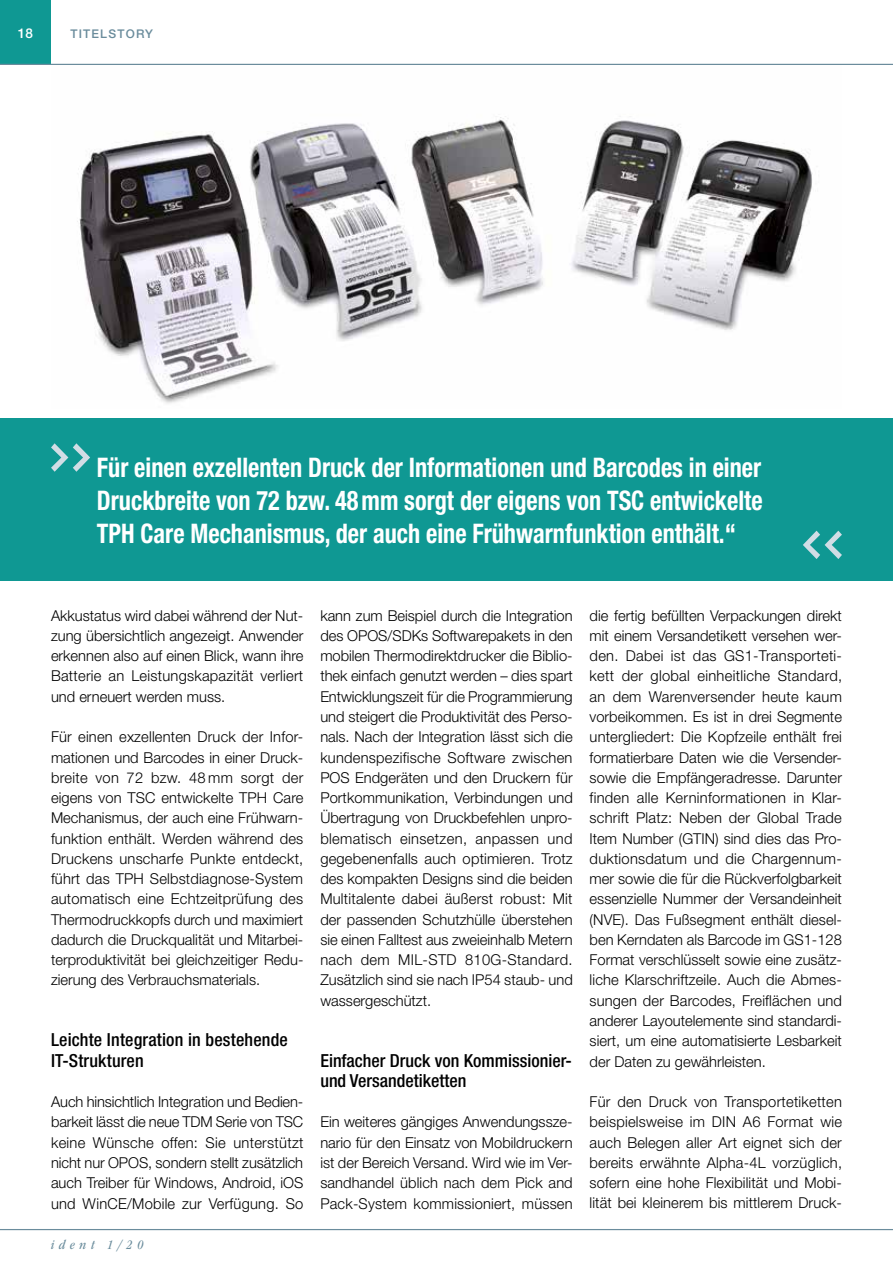
<style>
.page{position:relative;width:893px;height:1263px;background:#fff}
.page>*{position:absolute;margin:0;border:0;box-sizing:border-box;transform-origin:0 0}
.t1{font:700 condensed 27px/33px "Helvetica Neue LT Std";color:#fff;text-align:justify;scale:.9 1}
.t2{font:500 condensed 18px/20.2px "Helvetica Neue LT Std";color:#000}
.t3{font:300 15px/20.2px "Helvetica Neue LT Std";color:#000;text-align:justify}
.t4{font:italic condensed 13.5px "ITC Garamond Std";letter-spacing:.35em;color:#6a8c9c}
.t5{font:500 13.5px "Helvetica Neue LT Std";color:#fff}
.t6{font:500 12px "Helvetica Neue LT Std";color:#6a8c9c}
</style>
<div class="page">
<div style="left:0;top:418px;width:893px;height:162px;background:#0f9893"></div>
<img style="left:77px;top:116px;width:736px;height:288px">
<svg style="left:51px;top:443px;width:39px;height:29px"></svg>
<svg style="left:803px;top:531px;width:39px;height:28px"></svg>
<div style="left:0;top:0;width:51px;height:64px;background:#0f9893"></div>
<hr style="left:0;top:64px;width:893px;height:1px;background:#6a8c9c">
<hr style="left:0;top:1229px;width:893px;height:1px;background:#6a8c9c">
<p class="t5" style="left:18px;top:25px;width:17px">18</p>
<p class="t6" style="left:70px;top:27px;width:40px">TITELSTO</p>
<p class="t6" style="left:136px;top:27px;width:18px">RY</p>
<h1 class="t1" style="left:97px;top:450px;width:741px">Für einen exzellenten Druck der Informationen und Barcodes in einer Druckbreite von 72 bzw. 48mm sorgt der eigens von TSC entwickelte TPH Care Mechanismus, der auch eine Frühwarnfunktion enthält.“</h1>
<p class="t3" style="left:51px;top:605px;width:254px">Akkustatus wird dabei während der Nut&shy;zung übersichtlich angezeigt. Anwender erkennen also auf einen Blick, wann ihre Batterie an Leistungskapazität verliert und erneuert werden muss.</p>
<p class="t3" style="left:51px;top:726px;width:254px">Für einen exzellenten Druck der Infor&shy;mationen und Barcodes in einer Druck&shy;breite von 72 bzw. 48 mm sorgt der eigens von TSC entwickelte TPH Care Mechanismus, der auch eine Frühwarn&shy;funktion enthält. Werden während des Druckens unscharfe Punkte entdeckt, führt das TPH Selbstdiagnose-System automatisch eine Echtzeitprüfung des Thermodruckkopfs durch und maximiert dadurch die Druckqualität und Mitarbei&shy;terproduktivität bei gleichzeitiger Redu&shy;zierung des Verbrauchsmaterials.</p>
<p class="t2" style="left:51px;top:1030px;width:238px">Leichte Integration in bestehende<br>IT-Strukturen</p>
<p class="t3" style="left:51px;top:1091px;width:254px">Auch hinsichtlich Integration und Bedien&shy;barkeit lässt die neue TDM Serie von TSC keine Wünsche offen: Sie unterstützt nicht nur OPOS, sondern stellt zusätzlich auch Treiber für Windows, Android, iOS und WinCE/Mobile zur Verfügung. So</p>
<p class="t4" style="left:51px;top:1237px;width:94px">ident 1/20</p>
<p class="t3" style="left:320px;top:605px;width:254px">kann zum Beispiel durch die Integration des OPOS/SDKs Softwarepakets in den mobilen Thermodirektdrucker die Biblio&shy;thek einfach genutzt werden – dies spart Entwicklungszeit für die Programmierung und steigert die Produktivität des Perso&shy;nals. Nach der Integration lässt sich die kundenspezifische Software zwischen POS Endgeräten und den Druckern für Portkommunikation, Verbindungen und Übertragung von Druckbefehlen unpro&shy;blematisch einsetzen, anpassen und gegebenenfalls auch optimieren. Trotz des kompakten Designs sind die beiden Multitalente dabei äußerst robust: Mit der passenden Schutzhülle überstehen sie einen Falltest aus zweieinhalb Metern nach dem MIL-STD 810G-Standard.<br>Zusätzlich sind sie nach IP54 staub- und wassergeschützt.</p>
<p class="t2" style="left:320px;top:1050px;width:253px">Einfacher Druck von Kommissionier&shy;und Versandetiketten</p>
<p class="t3" style="left:320px;top:1112px;width:254px">Ein weiteres gängiges Anwendungssze&shy;nario für den Einsatz von Mobildruckern ist der Bereich Versand. Wird wie im Ver&shy;sandhandel üblich nach dem Pick and Pack-System kommissioniert, müssen</p>
<p class="t3" style="left:590px;top:605px;width:254px">die fertig befüllten Verpackungen direkt mit einem Versandetikett versehen wer&shy;den. Dabei ist das GS1-Transporteti&shy;kett der global einheitliche Standard, an dem Warenversender heute kaum vorbeikommen. Es ist in drei Segmente untergliedert: Die Kopfzeile enthält frei formatierbare Daten wie die Versender&shy;sowie die Empfängeradresse. Darunter finden alle Kerninformationen in Klar&shy;schrift Platz: Neben der Global Trade Item Number (GTIN) sind dies das Pro&shy;duktionsdatum und die Chargennum&shy;mer sowie die für die Rückverfolgbarkeit essenzielle Nummer der Versandeinheit (NVE). Das Fußsegment enthält diesel&shy;ben Kerndaten als Barcode im GS1-128<br>Format verschlüsselt sowie eine zusätz&shy;liche Klarschriftzeile. Auch die Abmes&shy;sungen der Barcodes, Freiflächen und anderer Layoutelemente sind standardi&shy;siert, um eine automatisierte Lesbarkeit der Daten zu gewährleisten.</p>
<p class="t3" style="left:590px;top:1091px;width:254px">Für den Druck von Transportetiketten beispielsweise im DIN A6 Format wie auch Belegen aller Art eignet sich der bereits erwähnte Alpha-4L vorzüglich, sofern eine hohe Flexibilität und Mobi&shy;lität bei kleinerem bis mittlerem Druck-</p>
</div>
